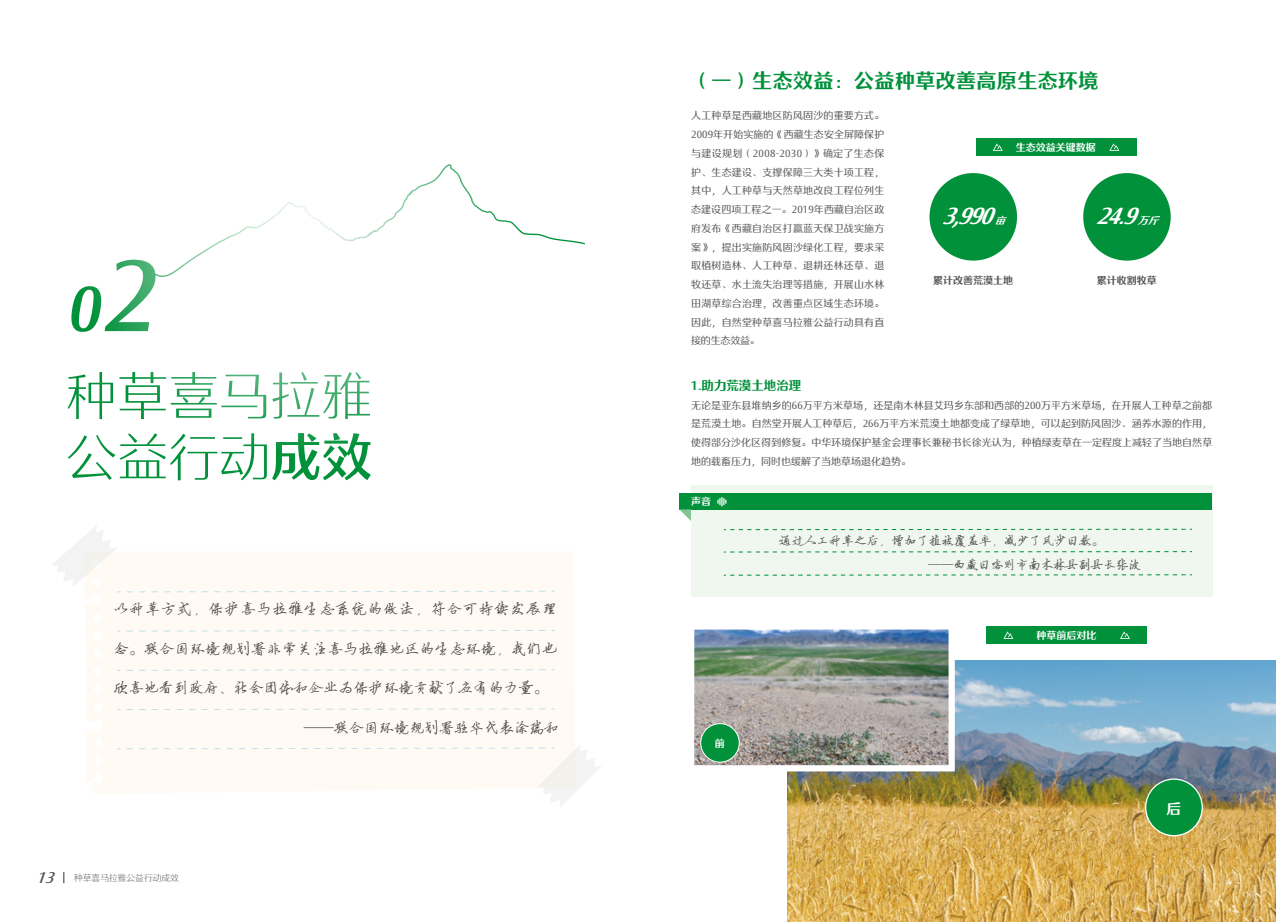
<style>
.page{position:relative;width:1276px;height:922px;background:#fff}
.page>*{position:absolute;margin:0;border:0;box-sizing:border-box;transform-origin:0 0}
.t1{font:italic 61.25px "FZYASHS ZHONG GB1 0";color:#00913a}
.t2{font:51px/61.2px "FZYASHS XIAN GB1 0";color:#00913a}
.t3{font:italic 22.5px "FZYASHS CU GB1 0";color:#fff}
.t4{font:20px "FZYASHS CU GB1 0";letter-spacing:.02em;color:#00913a}
.t5{font:15px "FZYBXSJW GB1 0";color:#3e3a39}
.t6{font:15px "FZYBXSJW GB1 0";letter-spacing:.02em;color:#3e3a39}
.t7{font:15px "FZYBXSJW GB1 0";letter-spacing:.06em;color:#3e3a39}
.t8{font:14.62px "FZYASHS CU GB1 0";color:#fff}
.t9{font:12.5px/23.8px "FZYBXSJW GB1 0";color:#3e3a39}
.t10{font:12.5px "FZYASHS CU GB1 0";color:#00913a}
.t11{font:10px/18.8px "FZYASHS GB1 0";color:#595757;text-align:justify}
.t12{font:10px "FZYASHS CU GB1 0";color:#fff}
.t13{font:10px "FZYASHS CU GB1 0";color:#595757}
.t14{font:italic 10px "FZYASHS CU GB1 0";color:#fff}
.t15{font:8.75px "FZYASHS XIAN GB1 0";color:#595757}
.s1{font-size:97.5px}
.s2{font-family:"FZYASHS ZHONG GB1 0"}
.s3{font-family:"FZYASHS ZHONG GB1 0";font-style:italic;font-size:15px}
</style>
<div class="page">
<div style="left:691px;top:485px;width:521px;height:111px;background:#eff7ef"></div>
<div style="left:679px;top:492px;width:533px;height:17px;background:#00913a"></div>
<svg style="left:724px;top:574px;width:468px;height:1px"></svg>
<svg style="left:724px;top:551px;width:468px;height:1px"></svg>
<svg style="left:724px;top:528px;width:468px;height:2px"></svg>
<svg style="left:717px;top:497px;width:9px;height:9px"></svg>
<div style="left:85px;top:552px;width:489px;height:241px;background:#fffbf4"></div>
<svg style="left:126px;top:743px;width:475px;height:64px"></svg>
<svg style="left:126px;top:708px;width:429px;height:2px"></svg>
<svg style="left:126px;top:669px;width:429px;height:1px"></svg>
<svg style="left:126px;top:629px;width:429px;height:2px"></svg>
<svg style="left:52px;top:526px;width:68px;height:66px"></svg>
<svg style="left:126px;top:590px;width:429px;height:2px"></svg>
<div style="left:929px;top:173px;width:88px;height:87px;background:#00913a;border-radius:50%"></div>
<div style="left:1083px;top:173px;width:87px;height:87px;background:#00913a;border-radius:50%"></div>
<img style="left:788px;top:660px;width:488px;height:261px">
<div style="left:976px;top:138px;width:160px;height:18px;background:#00913a"></div>
<svg style="left:992px;top:143px;width:10px;height:8px"></svg>
<svg style="left:1109px;top:143px;width:10px;height:8px"></svg>
<div style="left:986px;top:626px;width:161px;height:18px;background:#00913a"></div>
<svg style="left:1004px;top:631px;width:9px;height:7px"></svg>
<svg style="left:1120px;top:631px;width:10px;height:7px"></svg>
<img style="left:695px;top:630px;width:253px;height:134px">
<div style="left:688px;top:623px;width:267px;height:148px;border:6px solid #fff"></div>
<div style="left:1145px;top:778px;width:57px;height:57px;background:#00913a;border-radius:50%"></div>
<div style="left:1145px;top:778px;width:58px;height:58px;border:1px solid #fff;border-radius:50%"></div>
<div style="left:700px;top:723px;width:39px;height:39px;background:#00913a;border-radius:50%"></div>
<div style="left:700px;top:723px;width:39px;height:39px;border:1px solid #fff;border-radius:50%"></div>
<svg style="left:679px;top:509px;width:12px;height:12px"></svg>
<h1 class="t1" style="left:66px;top:276px;width:105px">0<span class="s1">2</span></h1>
<h2 class="t2" style="left:66px;top:367px;width:308px">种草喜马拉雅公益行动<span class="s2">成效</span></h2>
<h3 class="t7" style="left:113px;top:601px;width:445px">以种草方式，保护喜马拉雅生态系统的做法，符合可持续发展理</h3>
<h3 class="t6" style="left:113px;top:640px;width:445px">念。联合国环境规划署非常关注喜马拉雅地区的生态环境，我们也</h3>
<h3 class="t5" style="left:113px;top:680px;width:437px">欣喜地看到政府、社会团体和企业为保护环境贡献了应有的力量。</h3>
<h3 class="t5" style="left:304px;top:719px;width:257px">——联合国环境规划署驻华代表涂瑞和</h3>
<p class="t15" style="left:37px;top:873px;width:144px"><span class="s3">13</span> 种草喜马拉雅公益行动成效</p>
<h3 class="t4" style="left:691px;top:70px;width:409px">（一）生态效益：公益种草改善高原生态环境</h3>
<p class="t11" style="left:691px;top:106px;width:195px">人工种草是西藏地区防风固沙的重要方式。2009年开始实施的《西藏生态安全屏障保护与建设规划（2008-2030）》确定了生态保护、生态建设、支撑保障三大类十项工程，其中，人工种草与天然草地改良工程位列生态建设四项工程之一。2019年西藏自治区政府发布《西藏自治区打赢蓝天保卫战实施方案》，提出实施防风固沙绿化工程，要求采取植树造林、人工种草、退耕还林还草、退牧还草、水土流失治理等措施，开展山水林田湖草综合治理，改善重点区域生态环境。因此，自然堂种草喜马拉雅公益行动具有直接的生态效益。</p>
<p class="t12" style="left:1016px;top:141px;width:81px">生态效益关键数据</p>
<h3 class="t3" style="left:941px;top:204px;width:62px">3,990</h3>
<p class="t14" style="left:995px;top:215px;width:16px">亩</p>
<h3 class="t3" style="left:1095px;top:204px;width:51px">24.9</h3>
<p class="t14" style="left:1138px;top:215px;width:26px">万斤</p>
<p class="t13" style="left:933px;top:274px;width:81px">累计改善荒漠土地</p>
<p class="t13" style="left:1097px;top:274px;width:61px">累计收割牧草</p>
<p class="t10" style="left:691px;top:378px;width:112px">1.助力荒漠土地治理</p>
<p class="t11" style="left:691px;top:395px;width:523px">无论是亚东县堆纳乡的66万平方米草场，还是南木林县艾玛乡东部和西部的200万平方米草场，在开展人工种草之前都是荒漠土地。自然堂开展人工种草后，266万平方米荒漠土地都变成了绿草地，可以起到防风固沙、涵养水源的作用，使得部分沙化区得到修复。中华环境保护基金会理事长兼秘书长徐光认为，种植绿麦草在一定程度上减轻了当地自然草地的载畜压力，同时也缓解了当地草场退化趋势。</p>
<p class="t12" style="left:691px;top:496px;width:21px">声音</p>
<p class="t12" style="left:715px;top:738px;width:11px">前</p>
<p class="t9" style="left:928px;top:529px;width:214px;text-indent:-149px">通过人工种草之后，增加了植被覆盖率，减少了风沙日数。<br>——西藏日喀则市南木林县副县长张波</p>
<p class="t12" style="left:1036px;top:629px;width:61px">种草前后对比</p>
<h3 class="t8" style="left:1166px;top:800px;width:16px">后</h3>
</div>
